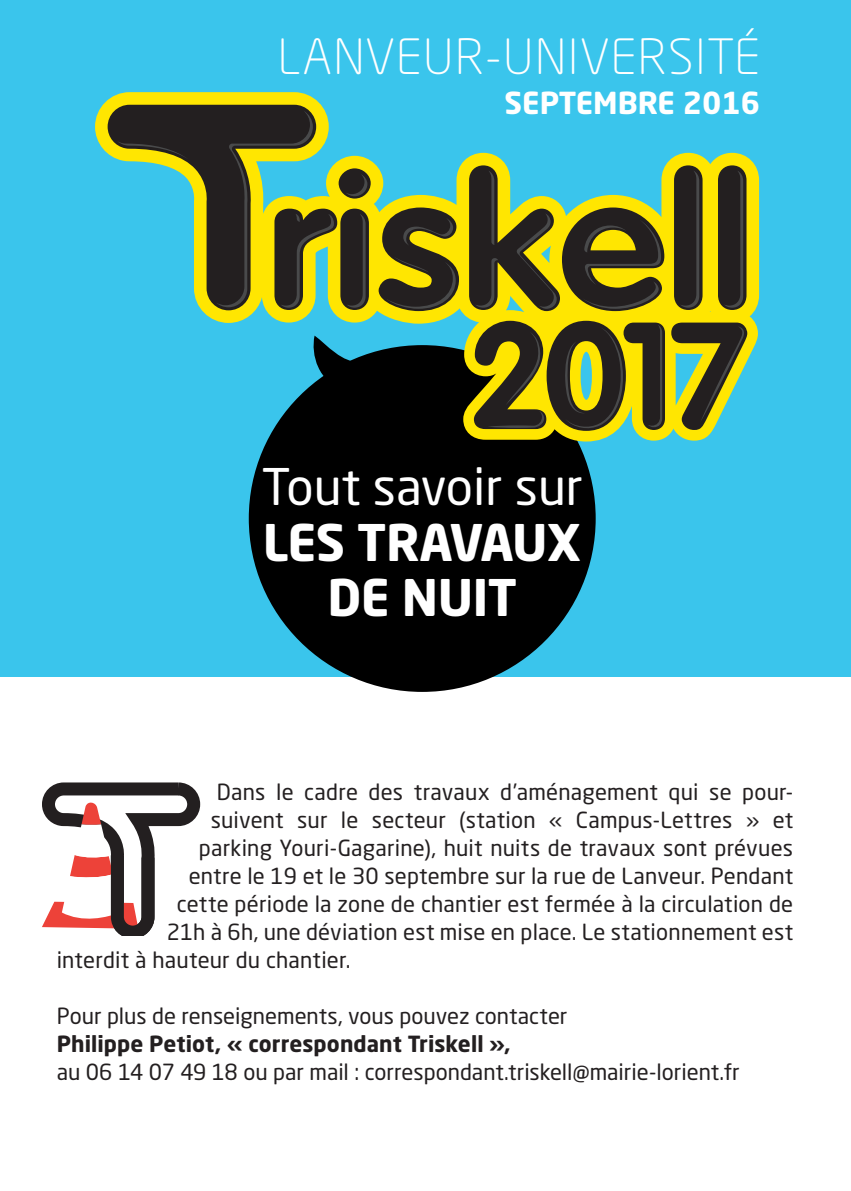
<style>
.page{position:relative;width:851px;height:1191px;background:#fff}
.page>*{position:absolute;margin:0;border:0;box-sizing:border-box;transform-origin:0 0}
.t1{font:700 49.8px/55.2px "Neo Sans Std";letter-spacing:-.01em;color:#fff;text-align:center}
.t2{font:49.8px "Neo Sans Std";color:#fff}
.t3{font:300 48px "Neo Sans Std";letter-spacing:.03em;color:#fff}
.t4{font:700 30px "Neo Sans Std";color:#fff}
.t5{font:22px "Neo Sans Std";letter-spacing:.005em;color:#231f20}
.t6{font:700 22px "Neo Sans Std";letter-spacing:.005em;color:#231f20}
</style>
<div class="page">
<div style="left:0;top:0;width:850px;height:676px;background:#3ac5ec"></div>
<svg style="left:42px;top:782px;width:158px;height:153px"></svg>
<div style="left:249px;top:345px;width:346px;height:347px;background:#000;border-radius:50%"></div>
<svg style="left:95px;top:92px;width:664px;height:349px"></svg>
<svg style="left:108px;top:105px;width:208px;height:205px"></svg>
<svg style="left:378px;top:207px;width:81px;height:104px"></svg>
<svg style="left:469px;top:165px;width:195px;height:146px"></svg>
<svg style="left:674px;top:165px;width:28px;height:145px"></svg>
<svg style="left:717px;top:165px;width:29px;height:145px"></svg>
<svg style="left:117px;top:141px;width:71px;height:18px"></svg>
<svg style="left:216px;top:111px;width:154px;height:199px"></svg>
<svg style="left:671px;top:322px;width:76px;height:108px"></svg>
<svg style="left:474px;top:321px;width:191px;height:110px"></svg>
<h2 class="t3" style="left:278px;top:28px;width:484px">LANVEUR-UNIVERSITÉ</h2>
<h3 class="t4" style="left:504px;top:83px;width:257px">SEPTEMBRE 2016</h3>
<h1 class="t2" style="left:261px;top:457px;width:323px">Tout savoir sur</h1>
<h1 class="t1" style="left:263px;top:513px;width:320px">LES TRAVAUX<br>DE NUIT</h1>
<p class="t5" style="left:217px;top:778px;width:578px">Dans le cadre des travaux d’aménagement qui se pour-</p>
<p class="t5" style="left:211px;top:806px;width:583px">suivent sur le secteur (station « Campus-Lettres » et</p>
<p class="t5" style="left:199px;top:834px;width:595px">parking Youri-Gagarine), huit nuits de travaux sont prévues</p>
<p class="t5" style="left:189px;top:862px;width:605px">entre le 19 et le 30 septembre sur la rue de Lanveur. Pendant</p>
<p class="t5" style="left:177px;top:890px;width:618px">cette période la zone de chantier est fermée à la circulation de</p>
<p class="t5" style="left:167px;top:918px;width:628px">21h à 6h, une déviation est mise en place. Le stationnement est</p>
<p class="t5" style="left:57px;top:946px;width:295px">interdit à hauteur du chantier.</p>
<p class="t5" style="left:57px;top:1002px;width:512px">Pour plus de renseignements, vous pouvez contacter</p>
<p class="t6" style="left:57px;top:1029px;width:455px">Philippe Petiot, « correspondant Triskell »,</p>
<p class="t5" style="left:57px;top:1058px;width:684px">au 06 14 07 49 18 ou par mail : correspondant.triskell@mairie-lorient.fr</p>
</div>
